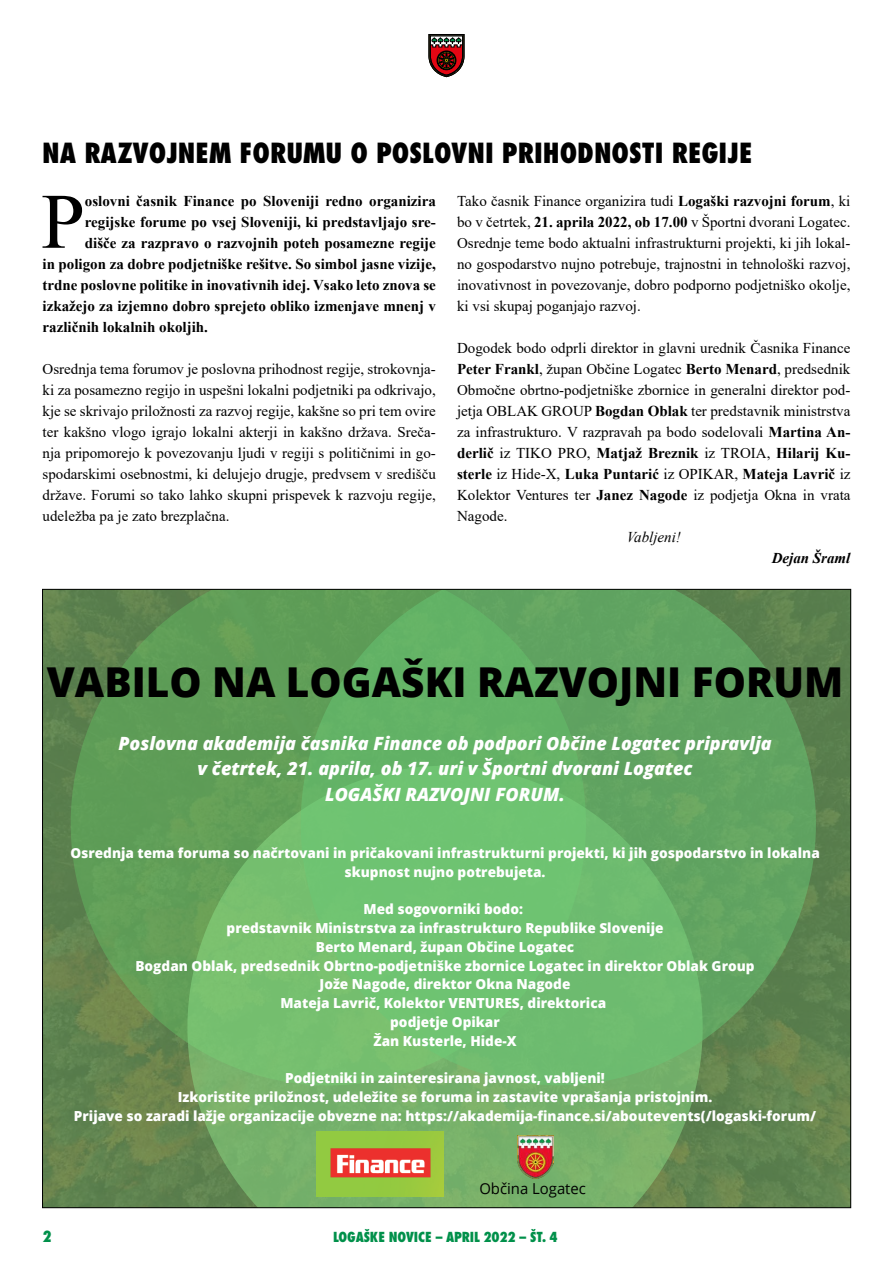
<style>
.page{position:relative;width:893px;height:1263px;background:#fff}
.page>*{position:absolute;margin:0;border:0;box-sizing:border-box;transform-origin:0 0}
.t1{font:78.45px "Times New Roman";color:#000}
.t2{font:800 41.25px "Open Sans";color:#000}
.t3{font:800 condensed 27px "Futura LT Pro";color:#000}
.t4{font:italic 800 18.3px/25.3px "Open Sans";color:#fff;text-align:center}
.t5{font:15.15px "Open Sans";color:#000}
.t6{font:15px/21px "Times New Roman";color:#000;text-align:justify}
.t7{font:700 15px "Times New Roman";color:#000}
.t8{font:italic 700 15px "Times New Roman";color:#000}
.t9{font:italic 15px "Times New Roman";color:#000}
.t10{font:800 condensed 15px "Futura LT Pro";color:#00904a}
.t11{font:800 13.8px/18.8px "Open Sans";color:#fff;text-align:center}
.t12{font:800 condensed 13.5px "Futura LT Pro";letter-spacing:-.01em;color:#00904a}
.s1{font-weight:700}
</style>
<div class="page">
<svg style="left:429px;top:34px;width:35px;height:43px;background:#7c3e3c"></svg>
<img style="left:44px;top:591px;width:805px;height:615px">
<svg style="left:71px;top:591px;width:230px;height:494px;background:#609554"></svg>
<svg style="left:187px;top:766px;width:516px;height:440px;background:#72ae66"></svg>
<svg style="left:301px;top:591px;width:515px;height:494px;background:#67ae66"></svg>
<img style="left:517px;top:1136px;width:36px;height:43px">
<img style="left:316px;top:1132px;width:127px;height:65px">
<h3 class="t3" style="left:42px;top:136px;width:712px">NA RAZVOJNEM FORUMU O POSLOVNI PRIHODNOSTI REGIJE</h3>
<h1 class="t1" style="left:41px;top:166px;width:45px">P</h1>
<p class="t7" style="left:85px;top:190px;width:352px">oslovni časnik Finance po Sloveniji redno organizira</p>
<p class="t6" style="left:457px;top:190px;width:395px">Tako časnik Finance organizira tudi <span class="s1">Logaški razvojni forum</span>, ki bo v četrtek, <span class="s1">21. aprila 2022, ob 17.00</span> v Športni dvorani Logatec.<br>Osrednje teme bodo aktualni infrastrukturni projekti, ki jih lokal&shy;no gospodarstvo nujno potrebuje, trajnostni in tehnološki razvoj, inovativnost in povezovanje, dobro podporno podjetniško okolje, ki vsi skupaj poganjajo razvoj.</p>
<p class="t6" style="left:457px;top:337px;width:395px">Dogodek bodo odprli direktor in glavni urednik Časnika Finance <span class="s1">Peter Frankl</span>, župan Občine Logatec <span class="s1">Berto Menard</span>, predsednik Območne obrtno-podjetniške zbornice in generalni direktor pod&shy;jetja OBLAK GROUP <span class="s1">Bogdan Oblak</span> ter predstavnik ministrstva za infrastrukturo. V razpravah pa bodo sodelovali <span class="s1">Martina An&shy;derlič</span> iz TIKO PRO, <span class="s1">Matjaž Breznik</span> iz TROIA, <span class="s1">Hilarij Ku&shy;sterle</span> iz Hide-X, <span class="s1">Luka Puntarić</span> iz OPIKAR, <span class="s1">Mateja Lavrič</span> iz Kolektor Ventures ter <span class="s1">Janez Nagode</span> iz podjetja Okna in vrata Nagode.</p>
<p class="t9" style="left:627px;top:527px;width:56px">Vabljeni!</p>
<p class="t8" style="left:772px;top:548px;width:80px">Dejan Šraml</p>
<p class="t7" style="left:85px;top:211px;width:352px">regijske forume po vsej Sloveniji, ki predstavljajo sre-</p>
<p class="t7" style="left:85px;top:232px;width:352px">dišče za razpravo o razvojnih poteh posamezne regije</p>
<p class="t7" style="left:43px;top:253px;width:395px">in poligon za dobre podjetniške rešitve. So simbol jasne vizije,</p>
<p class="t7" style="left:43px;top:274px;width:395px">trdne poslovne politike in inovativnih idej. Vsako leto znova se</p>
<p class="t7" style="left:43px;top:295px;width:395px">izkažejo za izjemno dobro sprejeto obliko izmenjave mnenj v</p>
<p class="t7" style="left:43px;top:316px;width:167px">različnih lokalnih okoljih.</p>
<p class="t6" style="left:43px;top:358px;width:395px">Osrednja tema forumov je poslovna prihodnost regije, strokovnja&shy;ki za posamezno regijo in uspešni lokalni podjetniki pa odkrivajo, kje se skrivajo priložnosti za razvoj regije, kakšne so pri tem ovire ter kakšno vlogo igrajo lokalni akterji in kakšno država. Sreča&shy;nja pripomorejo k povezovanju ljudi v regiji s političnimi in go&shy;spodarskimi osebnostmi, ki delujejo drugje, predvsem v središču države. Forumi so tako lahko skupni prispevek k razvoju regije, udeležba pa je zato brezplačna.</p>
<h2 class="t2" style="left:47px;top:651px;width:798px">VABILO NA LOGAŠKI RAZVOJNI FORUM</h2>
<p class="t4" style="left:118px;top:730px;width:655px">Poslovna akademija časnika Finance ob podpori Občine Logatec pripravlja v četrtek, 21. aprila, ob 17. uri v Športni dvorani Logatec<br>LOGAŠKI RAZVOJNI FORUM.</p>
<p class="t11" style="left:70px;top:843px;width:751px">Osrednja tema foruma so načrtovani in pričakovani infrastrukturni projekti, ki jih gospodarstvo in lokalna skupnost nujno potrebujeta.</p>
<p class="t11" style="left:135px;top:899px;width:621px">Med sogovorniki bodo:<br>predstavnik Ministrstva za infrastrukturo Republike Slovenije<br>Berto Menard, župan Občine Logatec<br>Bogdan Oblak, predsednik Obrtno-podjetniške zbornice Logatec in direktor Oblak Group Jože Nagode, direktor Okna Nagode<br>Mateja Lavrič, Kolektor VENTURES, direktorica<br>podjetje Opikar<br>Žan Kusterle, Hide-X</p>
<p class="t11" style="left:74px;top:1068px;width:744px">Podjetniki in zainteresirana javnost, vabljeni!<br>Izkoristite priložnost, udeležite se foruma in zastavite vprašanja pristojnim.<br>Prijave so zaradi lažje organizacije obvezne na: https://akademija-finance.si/aboutevents(/logaski-forum/</p>
<p class="t5" style="left:479px;top:1178px;width:108px">Občina Logatec</p>
<p class="t10" style="left:43px;top:1227px;width:11px">2</p>
<p class="t12" style="left:333px;top:1229px;width:226px">LOGAŠKE NOVICE – APRIL 2022 – ŠT. 4</p>
</div>
